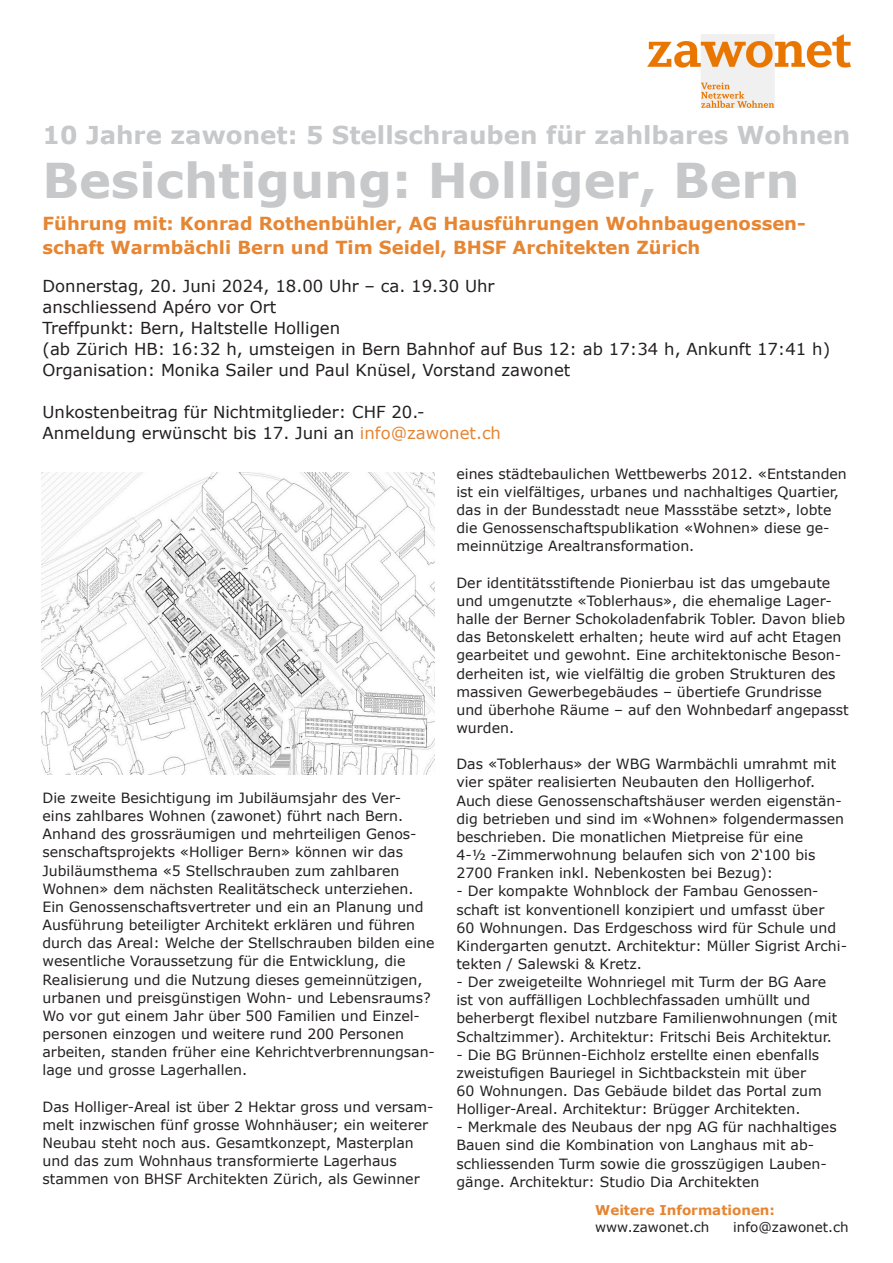
<style>
.page{position:relative;width:893px;height:1263px;background:#fff}
.page>*{position:absolute;margin:0;border:0;box-sizing:border-box;transform-origin:0 0}
.t1{font:700 48px "Verdana";color:#c7c8ca}
.t2{font:700 24.6px "Verdana";color:#c7c8ca}
.t3{font:700 18px/24px "Verdana";color:#e68532}
.t4{font:16.5px/21px "Verdana";color:#231f20}
.t5{font:14.1px/18.1px "Verdana";color:#231f20}
.t6{font:13.5px "Verdana";color:#231f20}
.t7{font:700 13.5px "Verdana";color:#e68532}
.s1{color:#e68532}
</style>
<div class="page">
<img style="left:648px;top:34px;width:202px;height:74px">
<img style="left:41px;top:473px;width:394px;height:301px">
<p class="t2" style="left:43px;top:119px;width:809px">10 Jahre zawonet: 5 Stellschrauben für zahlbares Wohnen</p>
<p class="t1" style="left:43px;top:149px;width:759px">Besichtigung: Holliger, Bern</p>
<p class="t3" style="left:43px;top:211px;width:765px">Führung mit: Konrad Rothenbühler, AG Hausführungen Wohnbaugenossen&shy;schaft Warmbächli Bern und Tim Seidel, BHSF Architekten Zürich</p>
<p class="t4" style="left:43px;top:275px;width:454px">Donnerstag, 20. Juni 2024, 18.00 Uhr – ca. 19.30 Uhr</p>
<p class="t4" style="left:43px;top:296px;width:235px">anschliessend Apéro vor Ort</p>
<p class="t4" style="left:43px;top:317px;width:299px">Treffpunkt: Bern, Haltstelle Holligen</p>
<p class="t4" style="left:43px;top:338px;width:789px">(ab Zürich HB: 16:32 h, umsteigen in Bern Bahnhof auf Bus 12: ab 17:34 h, Ankunft 17:41 h)<br>Organisation: Monika Sailer und Paul Knüsel, Vorstand zawonet</p>
<p class="t4" style="left:43px;top:401px;width:383px">Unkostenbeitrag für Nichtmitglieder: CHF 20.-</p>
<p class="t4" style="left:43px;top:422px;width:460px">Anmeldung erwünscht bis 17. Juni an <span class="s1">info@zawonet.ch</span></p>
<p class="t5" style="left:456px;top:465px;width:392px">eines städtebaulichen Wettbewerbs 2012. «Entstanden ist ein vielfältiges, urbanes und nachhaltiges Quartier, das in der Bundesstadt neue Massstäbe setzt», lobte die Genossenschaftspublikation «Wohnen» diese ge&shy;meinnützige Arealtransformation.</p>
<p class="t5" style="left:456px;top:574px;width:394px">Der identitätsstiftende Pionierbau ist das umgebaute und umgenutzte «Toblerhaus», die ehemalige Lager&shy;halle der Berner Schokoladenfabrik Tobler. Davon blieb das Betonskelett erhalten; heute wird auf acht Etagen gearbeitet und gewohnt. Eine architektonische Beson&shy;derheiten ist, wie vielfältig die groben Strukturen des massiven Gewerbegebäudes – übertiefe Grundrisse und überhohe Räume – auf den Wohnbedarf angepasst wurden.</p>
<p class="t5" style="left:456px;top:755px;width:389px">Das «Toblerhaus» der WBG Warmbächli umrahmt mit vier später realisierten Neubauten den Holligerhof.<br>Auch diese Genossenschaftshäuser werden eigenstän&shy;dig betrieben und sind im «Wohnen» folgendermassen beschrieben. Die monatlichen Mietpreise für eine</p>
<p class="t5" style="left:456px;top:846px;width:360px">4-½ -Zimmerwohnung belaufen sich von 2‘100 bis<br>2700 Franken inkl. Nebenkosten bei Bezug):</p>
<p class="t5" style="left:456px;top:882px;width:392px">- Der kompakte Wohnblock der Fambau Genossen&shy;schaft ist konventionell konzipiert und umfasst über<br>60 Wohnungen. Das Erdgeschoss wird für Schule und Kindergarten genutzt. Architektur: Müller Sigrist Archi&shy;tekten / Salewski &amp; Kretz.</p>
<p class="t5" style="left:456px;top:973px;width:382px">- Der zweigeteilte Wohnriegel mit Turm der BG Aare ist von auffälligen Lochblechfassaden umhüllt und beherbergt flexibel nutzbare Familienwohnungen (mit Schaltzimmer). Architektur: Fritschi Beis Architektur.</p>
<p class="t5" style="left:456px;top:1046px;width:367px">- Die BG Brünnen-Eichholz erstellte einen ebenfalls zweistufigen Bauriegel in Sichtbackstein mit über 60 Wohnungen. Das Gebäude bildet das Portal zum Holliger-Areal. Architektur: Brügger Architekten.</p>
<p class="t5" style="left:456px;top:1118px;width:382px">- Merkmale des Neubaus der npg AG für nachhaltiges Bauen sind die Kombination von Langhaus mit ab&shy;schliessenden Turm sowie die grosszügigen Lauben&shy;gänge. Architektur: Studio Dia Architekten</p>
<p class="t5" style="left:43px;top:789px;width:394px">Die zweite Besichtigung im Jubiläumsjahr des Ver-<br>eins zahlbares Wohnen (zawonet) führt nach Bern.<br>Anhand des grossräumigen und mehrteiligen Genos&shy;senschaftsprojekts «Holliger Bern» können wir das Jubiläumsthema «5 Stellschrauben zum zahlbaren Wohnen» dem nächsten Realitätscheck unterziehen.<br>Ein Genossenschaftsvertreter und ein an Planung und Ausführung beteiligter Architekt erklären und führen durch das Areal: Welche der Stellschrauben bilden eine wesentliche Voraussetzung für die Entwicklung, die Realisierung und die Nutzung dieses gemeinnützigen, urbanen und preisgünstigen Wohn- und Lebensraums?<br>Wo vor gut einem Jahr über 500 Familien und Einzel&shy;personen einzogen und weitere rund 200 Personen arbeiten, standen früher eine Kehrichtverbrennungsan&shy;lage und grosse Lagerhallen.</p>
<p class="t5" style="left:43px;top:1097px;width:393px">Das Holliger-Areal ist über 2 Hektar gross und versam&shy;melt inzwischen fünf grosse Wohnhäuser; ein weiterer Neubau steht noch aus. Gesamtkonzept, Masterplan und das zum Wohnhaus transformierte Lagerhaus stammen von BHSF Architekten Zürich, als Gewinner</p>
<p class="t7" style="left:595px;top:1202px;width:181px">Weitere Informationen:</p>
<p class="t6" style="left:595px;top:1218px;width:116px">www.zawonet.ch</p>
<p class="t6" style="left:733px;top:1218px;width:117px">info@zawonet.ch</p>
</div>
